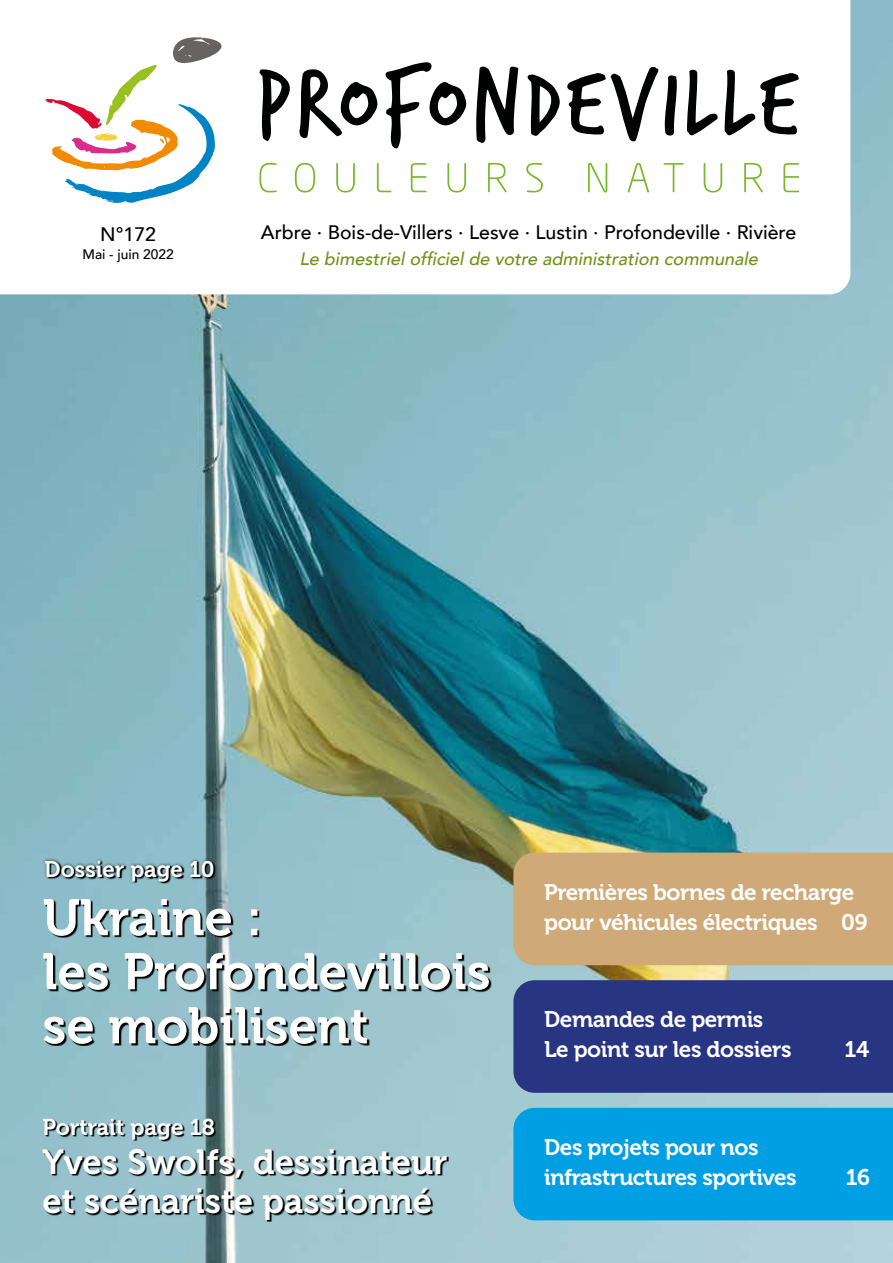
<style>
.page{position:relative;width:893px;height:1263px;background:#fff}
.page>*{position:absolute;margin:0;border:0;box-sizing:border-box;transform-origin:0 0}
.t1{font:51px/54px "Museo 700";color:#fff}
.t2{font:34.8px/39px "Museo 700";color:#fff}
.t3{font:22.8px "Museo 700";color:#fff}
.t4{font:22.5px/30px "Museo 700";letter-spacing:-.02em;color:#fff}
.t5{font:22.5px "Museo 700";color:#fff}
.t6{font:500 19.5px "Avenir";color:#000}
.t7{font:italic 500 18px "Avenir";color:#709218}
.t8{font:500 13.8px "Avenir";color:#000}
</style>
<div class="page">
<img style="left:0;top:0;width:893px;height:1263px">
<svg style="left:0;top:0;width:850px;height:294px"></svg>
<svg style="left:45px;top:37px;width:176px;height:166px"></svg>
<svg style="left:259px;top:69px;width:31px;height:72px"></svg>
<svg style="left:300px;top:69px;width:77px;height:69px"></svg>
<svg style="left:386px;top:62px;width:80px;height:86px"></svg>
<svg style="left:476px;top:66px;width:42px;height:77px"></svg>
<svg style="left:528px;top:75px;width:32px;height:61px"></svg>
<svg style="left:567px;top:67px;width:91px;height:74px"></svg>
<svg style="left:665px;top:75px;width:12px;height:61px"></svg>
<svg style="left:687px;top:70px;width:31px;height:65px"></svg>
<svg style="left:724px;top:70px;width:75px;height:65px"></svg>
<svg style="left:259px;top:163px;width:18px;height:29px"></svg>
<svg style="left:295px;top:163px;width:20px;height:29px"></svg>
<svg style="left:336px;top:163px;width:19px;height:29px"></svg>
<svg style="left:377px;top:163px;width:14px;height:29px"></svg>
<svg style="left:411px;top:163px;width:15px;height:29px"></svg>
<svg style="left:447px;top:163px;width:19px;height:29px"></svg>
<svg style="left:488px;top:163px;width:19px;height:29px"></svg>
<svg style="left:526px;top:163px;width:17px;height:29px"></svg>
<svg style="left:588px;top:163px;width:19px;height:29px"></svg>
<svg style="left:628px;top:163px;width:21px;height:29px"></svg>
<svg style="left:663px;top:163px;width:21px;height:29px"></svg>
<svg style="left:704px;top:163px;width:18px;height:29px"></svg>
<svg style="left:744px;top:163px;width:19px;height:29px"></svg>
<svg style="left:783px;top:163px;width:16px;height:29px"></svg>
<div style="left:513px;top:1108px;width:380px;height:112px;background:#009fe3"></div>
<div style="left:513px;top:980px;width:380px;height:113px;background:#283583"></div>
<div style="left:513px;top:853px;width:380px;height:112px;background:#cfaa78"></div>
<svg style="left:44px;top:1119px;width:405px;height:103px;background:#79979e"></svg>
<svg style="left:45px;top:900px;width:446px;height:146px;background:#76969e"></svg>
<div style="left:42px;top:857px;width:175px;height:28px;background:#000;opacity:.59"></div>
<p class="t6" style="left:100px;top:217px;width:57px">N°172</p>
<p class="t8" style="left:83px;top:242px;width:93px">Mai - juin 2022</p>
<p class="t6" style="left:261px;top:215px;width:537px">Arbre · Bois-de-Villers · Lesve · Lustin · Profondeville · Rivière</p>
<p class="t7" style="left:300px;top:243px;width:465px">Le bimestrielofficielde votre administration communale</p>
<p class="t5" style="left:45px;top:857px;width:171px">Dossier page 10</p>
<h1 class="t1" style="left:43px;top:891px;width:450px">Ukraine :<br>les Profondevillois se mobilisent</h1>
<p class="t3" style="left:43px;top:1114px;width:174px">Portrait page 18</p>
<h2 class="t2" style="left:43px;top:1142px;width:407px">Yves Swolfs, dessinateur et scénariste passionné</h2>
<p class="t4" style="left:544px;top:877px;width:325px">Premières bornes de recharge pour véhicules électriques 09</p>
<p class="t4" style="left:544px;top:1005px;width:249px">Demandes de permis<br>Le point sur les dossiers</p>
<p class="t4" style="left:544px;top:1132px;width:254px">Des projets pour nos infrastructures sportives</p>
<p class="t4" style="left:844px;top:1035px;width:26px">14</p>
<p class="t4" style="left:846px;top:1162px;width:26px">16</p>
</div>
